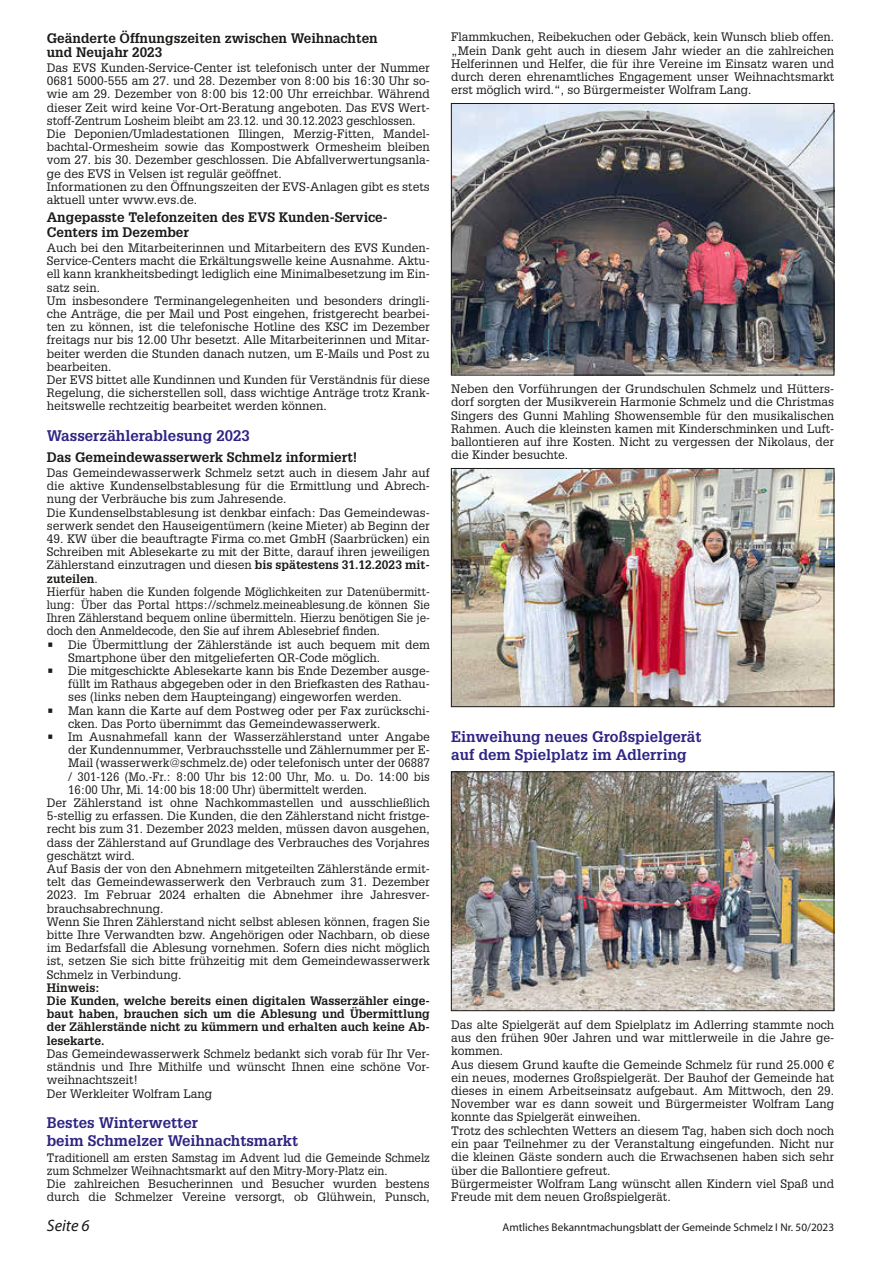
<style>
.page{position:relative;width:881px;height:1263px;background:#fff}
.page>*{position:absolute;margin:0;border:0;box-sizing:border-box;transform-origin:0 0}
.t1{font:italic 16.5px "Myriad Pro";color:#1a1a18}
.t2{font:700 15px/18px "Glypha LT";color:#2f2483}
.t3{font:700 13.5px/14.2px "Glypha LT";color:#1a1a18}
.t4{font:12px/13.2px "Glypha LT";color:#1a1a18}
.t5{font:12px/13.2px "Glypha LT";color:#1a1a18;scale:.95 1}
.t6{font:700 12px/13.2px "Glypha LT";color:#1a1a18}
.t7{font:11.25px "Myriad Pro";color:#1a1a18}
.s1{font-weight:700}
</style>
<div class="page">
<img style="left:453px;top:105px;width:378px;height:268px">
<div style="left:451px;top:103px;width:382px;height:272px;border:1px solid #1a1a18"></div>
<img style="left:453px;top:470px;width:378px;height:235px">
<div style="left:451px;top:468px;width:382px;height:239px;border:1px solid #1a1a18"></div>
<img style="left:453px;top:773px;width:378px;height:236px">
<div style="left:451px;top:771px;width:382px;height:240px;border:1px solid #1a1a18"></div>
<p class="t3" style="left:47px;top:30px;width:332px">Geänderte Öffnungszeiten zwischen Weihnachten und Neujahr 2023</p>
<p class="t4" style="left:47px;top:61px;width:384px">Das EVS Kunden-Service-Center ist telefonisch unter der Nummer 0681 5000-555 am 27. und 28. Dezember von 8:00 bis 16:30 Uhr so&shy;wie am 29. Dezember von 8:00 bis 12:00 Uhr erreichbar. Während dieser Zeit wird keine Vor-Ort-Beratung angeboten. Das EVS Wert&shy;stoff-Zentrum Losheim bleibt am 23.12. und 30.12.2023 geschlossen.<br>Die Deponien/Umladestationen Illingen, Merzig-Fitten, Mandel&shy;bachtal-Ormesheim sowie das Kompostwerk Ormesheim bleiben vom 27. bis 30. Dezember geschlossen. Die Abfallverwertungsanla&shy;ge des EVS in Velsen ist regulär geöffnet.<br>Informationen zu den Öffnungszeiten der EVS-Anlagen gibt es stets aktuell unter www.evs.de.</p>
<p class="t3" style="left:47px;top:210px;width:342px">Angepasste Telefonzeiten des EVS Kunden-Service-<br>Centers im Dezember</p>
<p class="t4" style="left:47px;top:241px;width:384px">Auch bei den Mitarbeiterinnen und Mitarbeitern des EVS Kunden-Service-Centers macht die Erkältungswelle keine Ausnahme. Aktu&shy;ell kann krankheitsbedingt lediglich eine Minimalbesetzung im Ein&shy;satz sein.<br>Um insbesondere Terminangelegenheiten und besonders dringli&shy;che Anträge, die per Mail und Post eingehen, fristgerecht bearbei&shy;ten zu können, ist die telefonische Hotline des KSC im Dezember freitags nur bis 12.00 Uhr besetzt. Alle Mitarbeiterinnen und Mitar&shy;beiter werden die Stunden danach nutzen, um E-Mails und Post zu bearbeiten.<br>Der EVS bittet alle Kundinnen und Kunden für Verständnis für diese Regelung, die sicherstellen soll, dass wichtige Anträge trotz Krank&shy;heitswelle rechtzeitig bearbeitet werden können.</p>
<p class="t2" style="left:47px;top:426px;width:204px">Wasserzählerablesung 2023</p>
<p class="t3" style="left:47px;top:449px;width:312px">Das Gemeindewasserwerk Schmelz informiert!</p>
<p class="t4" style="left:47px;top:466px;width:384px">Das Gemeindewasserwerk Schmelz setzt auch in diesem Jahr auf die aktive Kundenselbstablesung für die Ermittlung und Abrech&shy;nung der Verbräuche bis zum Jahresende.<br>Die Kundenselbstablesung ist denkbar einfach: Das Gemeindewas&shy;serwerk sendet den Hauseigentümern (keine Mieter) ab Beginn der</p>
<p class="t4" style="left:47px;top:532px;width:384px">49. KW über die beauftragte Firma co.met GmbH (Saarbrücken) ein Schreiben mit Ablesekarte zu mit der Bitte, darauf ihren jeweiligen Zählerstand einzutragen und diesen <span class="s1">bis spätestens 31.12.2023 mit&shy;zuteilen</span>.<br>Hierfür haben die Kunden folgende Möglichkeiten zur Datenübermitt&shy;lung: Über das Portal https://schmelz.meineablesung.de können Sie Ihren Zählerstand bequem online übermitteln. Hierzu benötigen Sie je&shy;doch den Anmeldecode, den Sie auf ihrem Ablesebrief finden.</p>
<p class="t4" style="left:68px;top:637px;width:363px;text-indent:-21px">• Die Übermittlung der Zählerstände ist auch bequem mit dem<br>Smartphone über den mitgelieferten QR-Code möglich.</p>
<p class="t4" style="left:68px;top:664px;width:363px;text-align:justify;text-indent:-21px">• Die mitgeschickte Ablesekarte kann bis Ende Dezember ausge&shy;füllt im Rathaus abgegeben oder in den Briefkasten des Rathau&shy;ses (links neben dem Haupteingang) eingeworfen werden.</p>
<p class="t4" style="left:68px;top:703px;width:363px;text-indent:-21px">• Man kann die Karte auf dem Postweg oder per Fax zurückschi&shy;cken. Das Porto übernimmt das Gemeindewasserwerk.</p>
<p class="t4" style="left:47px;top:730px;width:384px">• Im Ausnahmefall kann der Wasserzählerstand unter Angabe</p>
<p class="t4" style="left:68px;top:743px;width:363px">der Kundennummer, Verbrauchsstelle und Zählernummer per E-</p>
<p class="t4" style="left:68px;top:756px;width:363px">Mail (wasserwerk@schmelz.de) oder telefonisch unter der 06887</p>
<p class="t5" style="left:68px;top:769px;width:382px">/ 301-126 (Mo.-Fr.: 8:00 Uhr bis 12:00 Uhr, Mo. u. Do. 14:00 bis</p>
<p class="t5" style="left:68px;top:783px;width:316px">16:00 Uhr, Mi. 14:00 bis 18:00 Uhr) übermittelt werden.</p>
<p class="t4" style="left:47px;top:796px;width:384px">Der Zählerstand ist ohne Nachkommastellen und ausschließlich</p>
<p class="t4" style="left:47px;top:809px;width:384px">5-stellig zu erfassen. Die Kunden, die den Zählerstand nicht fristge-</p>
<p class="t4" style="left:47px;top:822px;width:384px">recht bis zum 31. Dezember 2023 melden, müssen davon ausgehen,</p>
<p class="t4" style="left:47px;top:835px;width:384px">dass der Zählerstand auf Grundlage des Verbrauches des Vorjahres</p>
<p class="t4" style="left:47px;top:849px;width:89px">geschätzt wird.</p>
<p class="t4" style="left:47px;top:862px;width:384px">Auf Basis der von den Abnehmern mitgeteilten Zählerstände ermit-</p>
<p class="t4" style="left:47px;top:875px;width:384px">telt das Gemeindewasserwerk den Verbrauch zum 31. Dezember</p>
<p class="t4" style="left:47px;top:888px;width:384px">2023. Im Februar 2024 erhalten die Abnehmer ihre Jahresver-</p>
<p class="t4" style="left:47px;top:901px;width:118px">brauchsabrechnung.</p>
<p class="t4" style="left:47px;top:915px;width:384px">Wenn Sie Ihren Zählerstand nicht selbst ablesen können, fragen Sie</p>
<p class="t4" style="left:47px;top:928px;width:384px">bitte Ihre Verwandten bzw. Angehörigen oder Nachbarn, ob diese</p>
<p class="t4" style="left:47px;top:941px;width:384px">im Bedarfsfall die Ablesung vornehmen. Sofern dies nicht möglich</p>
<p class="t4" style="left:47px;top:954px;width:384px">ist, setzen Sie sich bitte frühzeitig mit dem Gemeindewasserwerk</p>
<p class="t4" style="left:47px;top:967px;width:136px">Schmelz in Verbindung.</p>
<p class="t6" style="left:47px;top:981px;width:384px">Hinweis:<br>Die Kunden, welche bereits einen digitalen Wasserzähler einge&shy;baut haben, brauchen sich um die Ablesung und Übermittlung der Zählerstände nicht zu kümmern und erhalten auch keine Ab&shy;lesekarte.</p>
<p class="t4" style="left:47px;top:1047px;width:384px">Das Gemeindewasserwerk Schmelz bedankt sich vorab für Ihr Ver&shy;ständnis und Ihre Mithilfe und wünscht Ihnen eine schöne Vor&shy;weihnachtszeit!<br>Der Werkleiter Wolfram Lang</p>
<p class="t2" style="left:47px;top:1113px;width:253px">Bestes Winterwetter<br>beim Schmelzer Weihnachtsmarkt</p>
<p class="t5" style="left:47px;top:1150px;width:404px">Traditionell am ersten Samstag im Advent lud die Gemeinde Schmelz zum Schmelzer Weihnachtsmarkt auf den Mitry-Mory-Platz ein.<br>Die zahlreichen Besucherinnen und Besucher wurden bestens durch die Schmelzer Vereine versorgt, ob Glühwein, Punsch,</p>
<p class="t4" style="left:451px;top:30px;width:384px;text-align:justify">Flammkuchen, Reibekuchen oder Gebäck, kein Wunsch blieb offen. „Mein Dank geht auch in diesem Jahr wieder an die zahlreichen Helferinnen und Helfer, die für ihre Vereine im Einsatz waren und durch deren ehrenamtliches Engagement unser Weihnachtsmarkt erst möglich wird.“, so Bürgermeister Wolfram Lang.</p>
<p class="t4" style="left:451px;top:382px;width:384px;text-align:justify">Neben den Vorführungen der Grundschulen Schmelz und Hütters&shy;dorf sorgten der Musikverein Harmonie Schmelz und die Christmas Singers des Gunni Mahling Showensemble für den musikalischen Rahmen. Auch die kleinsten kamen mit Kinderschminken und Luft&shy;ballontieren auf ihre Kosten. Nicht zu vergessen der Nikolaus, der die Kinder besuchte.</p>
<p class="t2" style="left:451px;top:727px;width:252px">Einweihung neues Großspielgerät auf dem Spielplatz im Adlerring</p>
<p class="t4" style="left:451px;top:1017px;width:384px">Das alte Spielgerät auf dem Spielplatz im Adlerring stammte noch aus den frühen 90er Jahren und war mittlerweile in die Jahre ge&shy;kommen.<br>Aus diesem Grund kaufte die Gemeinde Schmelz für rund 25.000 € ein neues, modernes Großspielgerät. Der Bauhof der Gemeinde hat dieses in einem Arbeitseinsatz aufgebaut. Am Mittwoch, den 29.<br>November war es dann soweit und Bürgermeister Wolfram Lang konnte das Spielgerät einweihen.<br>Trotz des schlechten Wetters an diesem Tag, haben sich doch noch ein paar Teilnehmer zu der Veranstaltung eingefunden. Nicht nur die kleinen Gäste sondern auch die Erwachsenen haben sich sehr über die Ballontiere gefreut.<br>Bürgermeister Wolfram Lang wünscht allen Kindern viel Spaß und Freude mit dem neuen Großspielgerät.</p>
<h1 class="t1" style="left:47px;top:1215px;width:44px">Seite 6</h1>
<p class="t7" style="left:502px;top:1220px;width:333px">Amtliches Bekanntmachungsblatt der Gemeinde Schmelz I Nr. 50/2023</p>
</div>
